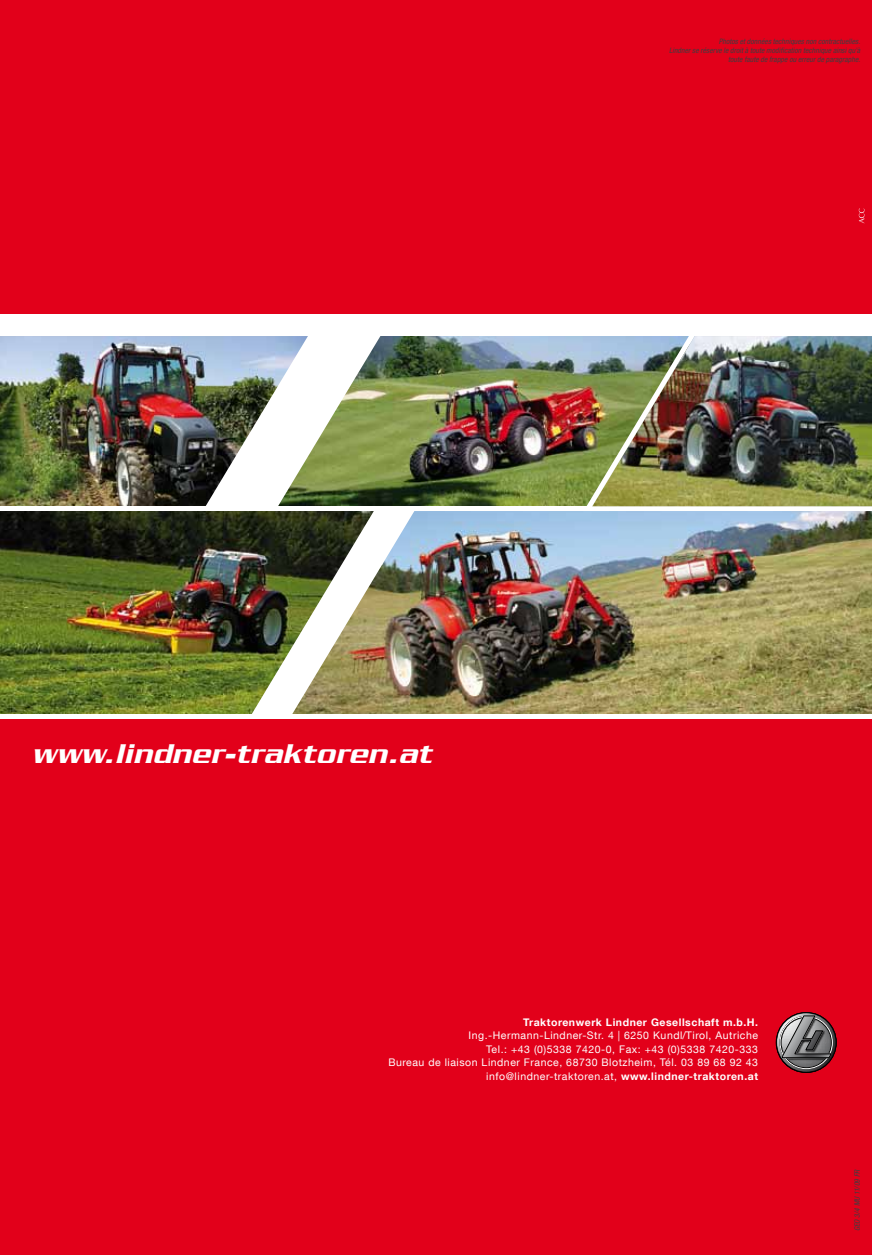
<style>
.page{position:relative;width:872px;height:1255px;background:#fff}
.page>*{position:absolute;margin:0;border:0;box-sizing:border-box;transform-origin:0 0}
.t1{font:italic 500 29.25px "Serpentine Com";letter-spacing:.02em;color:#fff}
.t2{font:10.5px/13.5px "Helvetica Neue LT Com";letter-spacing:.05em;color:#fff;text-align:right}
.t3{font:700 10.5px "Helvetica Neue LT Com";letter-spacing:.05em;color:#fff}
.t4{font:italic condensed 7.5px/9px "Helvetica Neue LT Com";letter-spacing:.015em;color:#3e3d40;text-align:right}
.s1{font-weight:700}
</style>
<div class="page">
<div style="left:0;top:0;width:872px;height:1254px;background:#e2001a"></div>
<svg style="left:858px;top:208px;width:6px;height:15px"></svg>
<img style="left:416px;top:336px;width:170px;height:170px">
<img style="left:0;top:510px;width:204px;height:204px">
<img style="left:416px;top:510px;width:456px;height:204px">
<img style="left:0;top:336px;width:204px;height:170px">
<div style="left:0;top:315px;width:872px;height:21px;background:#fff"></div>
<div style="left:0;top:714px;width:872px;height:5px;background:#fff"></div>
<hr style="left:0;top:506px;width:872px;height:4px;background:#fff">
<img style="left:204px;top:336px;width:212px;height:378px">
<img style="left:695px;top:336px;width:177px;height:170px">
<img style="left:586px;top:336px;width:109px;height:171px">
<svg style="left:776px;top:1012px;width:60px;height:60px"></svg>
<img style="left:793px;top:1012px;width:26px;height:3px">
<div style="left:776px;top:1012px;width:60px;height:60px;border:1px solid #000;border-radius:50%"></div>
<svg style="left:780px;top:1015px;width:52px;height:53px"></svg>
<p class="t4" style="left:669px;top:36px;width:193px">Photos et données techniques non contractuelles.<br>Lindner se réserve le droit à toute modification technique ainsi qu’à toute faute de frappe ou erreur de paragraphe.</p>
<h1 class="t1" style="left:32px;top:737px;width:401px">www.lindner-traktoren.at</h1>
<p class="t3" style="left:523px;top:1015px;width:236px">Traktorenwerk Lindner Gesellschaft m.b.H.</p>
<p class="t2" style="left:388px;top:1028px;width:371px">Ing.-Hermann-Lindner-Str. 4 | 6250 Kundl/Tirol, Autriche<br>Tel.: +43 (0)5338 7420-0, Fax: +43 (0)5338 7420-333<br>Bureau de liaison Lindner France, 68730 Blotzheim, Tél. 03 89 68 92 43 info@lindner-traktoren.at, <span class="s1">www.lindner-traktoren.at</span></p>
<p class="t4" style="left:852px;top:1231px;width:64px;rotate:-90deg">GEO 3/4 MU 11/09 FR</p>
</div>
